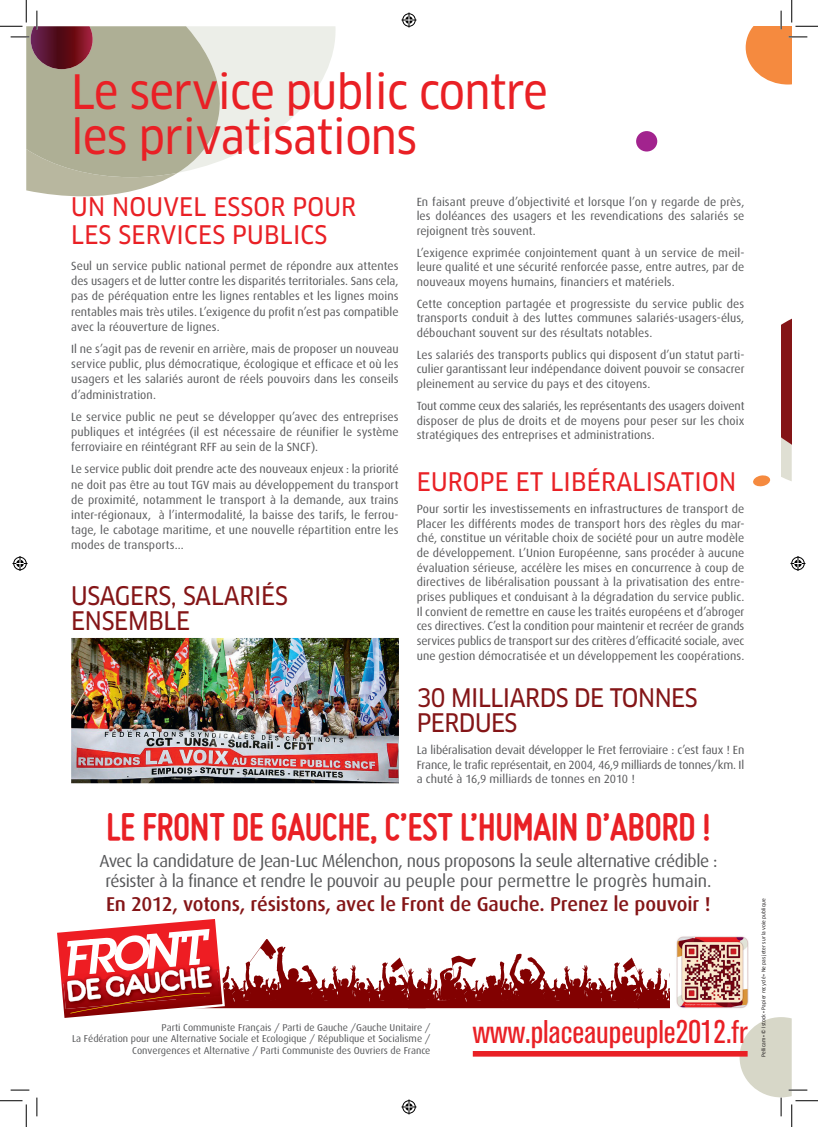
<style>
.page{position:relative;width:818px;height:1127px;background:#fff}
.page>*{position:absolute;margin:0;border:0;box-sizing:border-box;transform-origin:0 0}
.t1{font:46.25px/45px "Clan OT Narrow News";letter-spacing:-.01em;color:#e92025}
.t2{font:700 41.25px "Miso";letter-spacing:-.01em;color:#e92025}
.t3{font:condensed 32.5px "Akzidenz Grotesk BE";color:#e92025}
.t4{font:25px/28.2px "Clan OT Narrow News";letter-spacing:.01em;color:#e92025}
.t5{font:25px/25.8px "Clan OT Narrow News";letter-spacing:-.02em;color:#841517}
.t6{font:500 20px "Dax";letter-spacing:-.005em;color:#841517}
.t7{font:17.5px/20px "Dax";letter-spacing:-.025em;color:#57585a;text-align:center}
.t8{font:11.88px/14.6px "Dax";letter-spacing:.005em;color:#57585a;text-align:justify}
.t9{font:10px/11.2px "Dax";color:#57585a;text-align:right}
.t10{font:5px "Clan OT Narrow News";letter-spacing:.015em;color:#231f20}
</style>
<div class="page">
<svg style="left:57px;top:919px;width:612px;height:99px"></svg>
<svg style="left:753px;top:318px;width:39px;height:169px"></svg>
<div style="left:636px;top:131px;width:21px;height:20px;background:#a2238e;border-radius:50%"></div>
<img style="left:676px;top:936px;width:73px;height:72px">
<img style="left:71px;top:638px;width:328px;height:145px">
<div style="left:473px;top:1050px;width:275px;height:6px;background:#e92025"></div>
<svg style="left:11px;top:1089px;width:18px;height:1px"></svg>
<svg style="left:36px;top:1097px;width:2px;height:18px"></svg>
<svg style="left:0;top:0;width:336px;height:196px"></svg>
<svg style="left:0;top:1100px;width:27px;height:26px"></svg>
<svg style="left:746px;top:0;width:72px;height:84px"></svg>
<svg style="left:739px;top:1017px;width:79px;height:109px"></svg>
<svg style="left:401px;top:13px;width:15px;height:15px"></svg>
<svg style="left:401px;top:1099px;width:15px;height:15px"></svg>
<svg style="left:13px;top:556px;width:15px;height:15px"></svg>
<svg style="left:790px;top:556px;width:15px;height:15px"></svg>
<h1 class="t1" style="left:71px;top:69px;width:478px">Le service public contre les privatisations</h1>
<p class="t8" style="left:417px;top:194px;width:329px">En faisant preuve d’objectivité et lorsque l’on y regarde de près, les doléances des usagers et les revendications des salariés se rejoignent très souvent.</p>
<p class="t8" style="left:417px;top:245px;width:329px">L’exigence exprimée conjointement quant à un service de meil&shy;leure qualité et une sécurité renforcée passe, entre autres, par de nouveaux moyens humains, financiers et matériels.</p>
<p class="t8" style="left:417px;top:296px;width:329px">Cette conception partagée et progressiste du service public des transports conduit à des luttes communes salariés-usagers-élus, débouchant souvent sur des résultats notables.</p>
<p class="t8" style="left:417px;top:347px;width:329px">Les salariés des transports publics qui disposent d’un statut parti&shy;culier garantissant leur indépendance doivent pouvoir se consacrer pleinement au service du pays et des citoyens.</p>
<p class="t8" style="left:417px;top:398px;width:329px">Tout comme ceux des salariés, les représentants des usagers doivent disposer de plus de droits et de moyens pour peser sur les choix stratégiques des entreprises et administrations.</p>
<h3 class="t4" style="left:417px;top:468px;width:321px">EUROPE ET LIBÉRALISATION</h3>
<p class="t8" style="left:417px;top:501px;width:329px">Pour sortir les investissements en infrastructures de transport de Placer les différents modes de transport hors des règles du mar&shy;ché, constitue un véritable choix de société pour un autre modèle de développement. L’Union Européenne, sans procéder à aucune évaluation sérieuse, accélère les mises en concurrence à coup de directives de libéralisation poussant à la privatisation des entre&shy;prises publiques et conduisant à la dégradation du service public.<br>Il convient de remettre en cause les traités européens et d’abroger ces directives. C’est la condition pour maintenir et recréer de grands services publics de transport sur des critères d’efficacité sociale, avec une gestion démocratisée et un développement les coopérations.</p>
<h3 class="t5" style="left:417px;top:685px;width:282px;line-height:25.2px">30 MILLIARDS DE TONNES<br>PERDUES</h3>
<p class="t8" style="left:417px;top:742px;width:329px">La libéralisation devait développer le Fret ferroviaire : c’est faux ! En France, le trafic représentait, en 2004, 46,9 milliards de tonnes/km. Il a chuté à 16,9 milliards de tonnes en 2010 !</p>
<h2 class="t2" style="left:106px;top:803px;width:606px">LE FRONT DE GAUCHE, C’EST L’HUMAIN D’ABORD !</h2>
<h3 class="t7" style="left:99px;top:851px;width:620px">Avec la candidature de Jean-Luc Mélenchon, nous proposons la seule alternative crédible : résister à la finance et rendre le pouvoir au peuple pour permettre le progrès humain.</h3>
<h3 class="t6" style="left:106px;top:892px;width:606px">En 2012, votons, résistons, avec le Front de Gauche. Prenez le pouvoir !</h3>
<h3 class="t4" style="left:71px;top:193px;width:286px">UN NOUVEL ESSOR POUR<br>LES SERVICES PUBLICS</h3>
<p class="t8" style="left:71px;top:258px;width:329px;line-height:15.1px">Seul un service public national permet de répondre aux attentes des usagers et de lutter contre les disparités territoriales. Sans cela, pas de péréquation entre les lignes rentables et les lignes moins rentables mais très utiles. L’exigence du profit n’est pas compatible avec la réouverture de lignes.</p>
<p class="t8" style="left:71px;top:341px;width:329px;line-height:15.1px">Il ne s’agit pas de revenir en arrière, mais de proposer un nouveau service public, plus démocratique, écologique et efficace et où les usagers et les salariés auront de réels pouvoirs dans les conseils d’administration.</p>
<p class="t8" style="left:71px;top:409px;width:329px;line-height:15.1px">Le service public ne peut se développer qu’avec des entreprises publiques et intégrées (il est nécessaire de réunifier le système ferroviaire en réintégrant RFF au sein de la SNCF).</p>
<p class="t8" style="left:71px;top:462px;width:329px;line-height:15.1px">Le service public doit prendre acte des nouveaux enjeux : la priorité ne doit pas être au tout TGV mais au développement du transport de proximité, notamment le transport à la demande, aux trains inter-régionaux, à l’intermodalité, la baisse des tarifs, le ferrou&shy;tage, le cabotage maritime, et une nouvelle répartition entre les modes de transports...</p>
<h3 class="t5" style="left:71px;top:582px;width:218px">USAGERS, SALARIÉS<br>ENSEMBLE</h3>
<p class="t9" style="left:72px;top:1021px;width:360px">Parti Communiste Français / Parti de Gauche /Gauche Unitaire /<br>La Fédération pour une Alternative Sociale et Ecologique / République et Socialisme /<br>Convergences et Alternative / Parti Communiste des Ouvriers de France</p>
<h3 class="t3" style="left:473px;top:1013px;width:276px">www.placeaupeuple2012.fr</h3>
<p class="t10" style="left:761px;top:1056px;width:160px;rotate:-90deg">Pellicam • © Istock • Papier recyclé • Ne pas jeter sur la voie publique</p>
</div>
